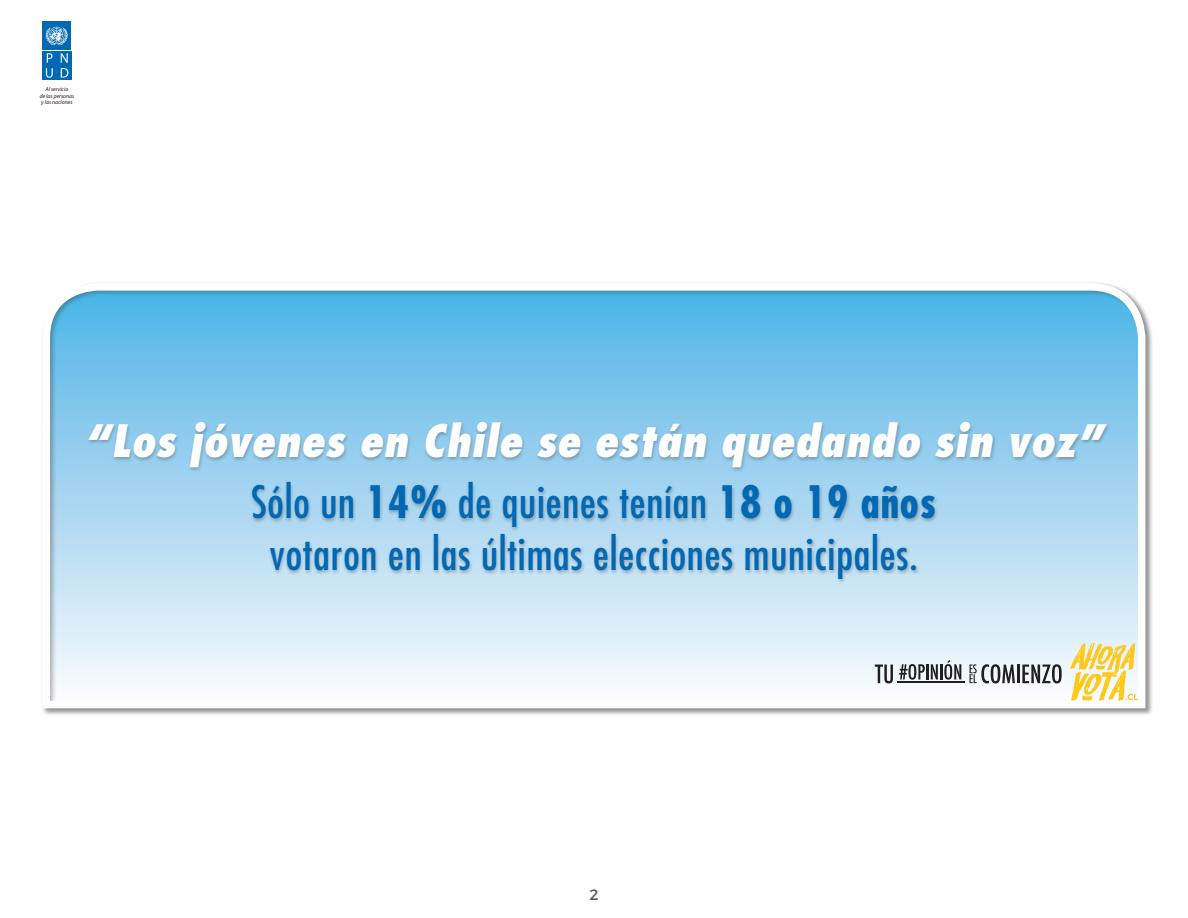
<style>
.page{position:relative;width:1188px;height:918px;background:#fff}
.page>*{position:absolute;margin:0;border:0;box-sizing:border-box;transform-origin:0 0}
.t1{font:italic 800 condensed 43.5px/60.8px "Futura Std";letter-spacing:.01em;color:#fff;text-align:center}
.t2{font:condensed 43.5px "Futura Std";letter-spacing:.02em;color:#0168b3}
.t3{font:15px "Montserrat";color:#57585a}
.t4{font:italic 5.7px/6.8px "Myriad Pro";color:#231017;text-align:center}
.s1{font-weight:400;font-style:normal;color:#0168b3}
.s2{font-weight:700;font-style:normal;color:#0168b3}
</style>
<div class="page">
<div style="left:42px;top:51px;width:14px;height:14px;background:#0168b3"></div>
<div style="left:57px;top:51px;width:14px;height:14px;background:#0168b3"></div>
<div style="left:42px;top:66px;width:14px;height:14px;background:#0168b3"></div>
<svg style="left:46px;top:53px;width:7px;height:25px"></svg>
<svg style="left:57px;top:66px;width:14px;height:14px"></svg>
<svg style="left:61px;top:53px;width:7px;height:25px"></svg>
<div style="left:42px;top:21px;width:29px;height:29px;background:#0168b3"></div>
<svg style="left:46px;top:27px;width:22px;height:18px"></svg>
<svg style="left:43px;top:283px;width:1106px;height:429px;background:#a5d3ec"></svg>
<svg style="left:875px;top:665px;width:18px;height:18px"></svg>
<svg style="left:899px;top:660px;width:62px;height:20px"></svg>
<svg style="left:970px;top:664px;width:45px;height:19px"></svg>
<hr style="left:1017px;top:665px;width:3px;height:18px;background:#231f20">
<svg style="left:1022px;top:664px;width:40px;height:19px"></svg>
<hr style="left:897px;top:681px;width:68px;height:2px;background:#231f20">
<svg style="left:1070px;top:643px;width:68px;height:58px"></svg>
<p class="t4" style="left:40px;top:85px;width:36px">Al servicio<br>de las personas y las naciones</p>
<p class="t1" style="left:84px;top:411px;width:1021px">“Los jóvenes en Chile se están quedando sin voz”<br><span class="s1">Sólo un</span> <span class="s2">14%</span> <span class="s1">de quienes tenían</span> <span class="s2">18 o 19 años</span></p>
<p class="t2" style="left:269px;top:528px;width:650px">votaron en las últimas elecciones municipales.</p>
<p class="t3" style="left:589px;top:882px;width:11px">2</p>
</div>
